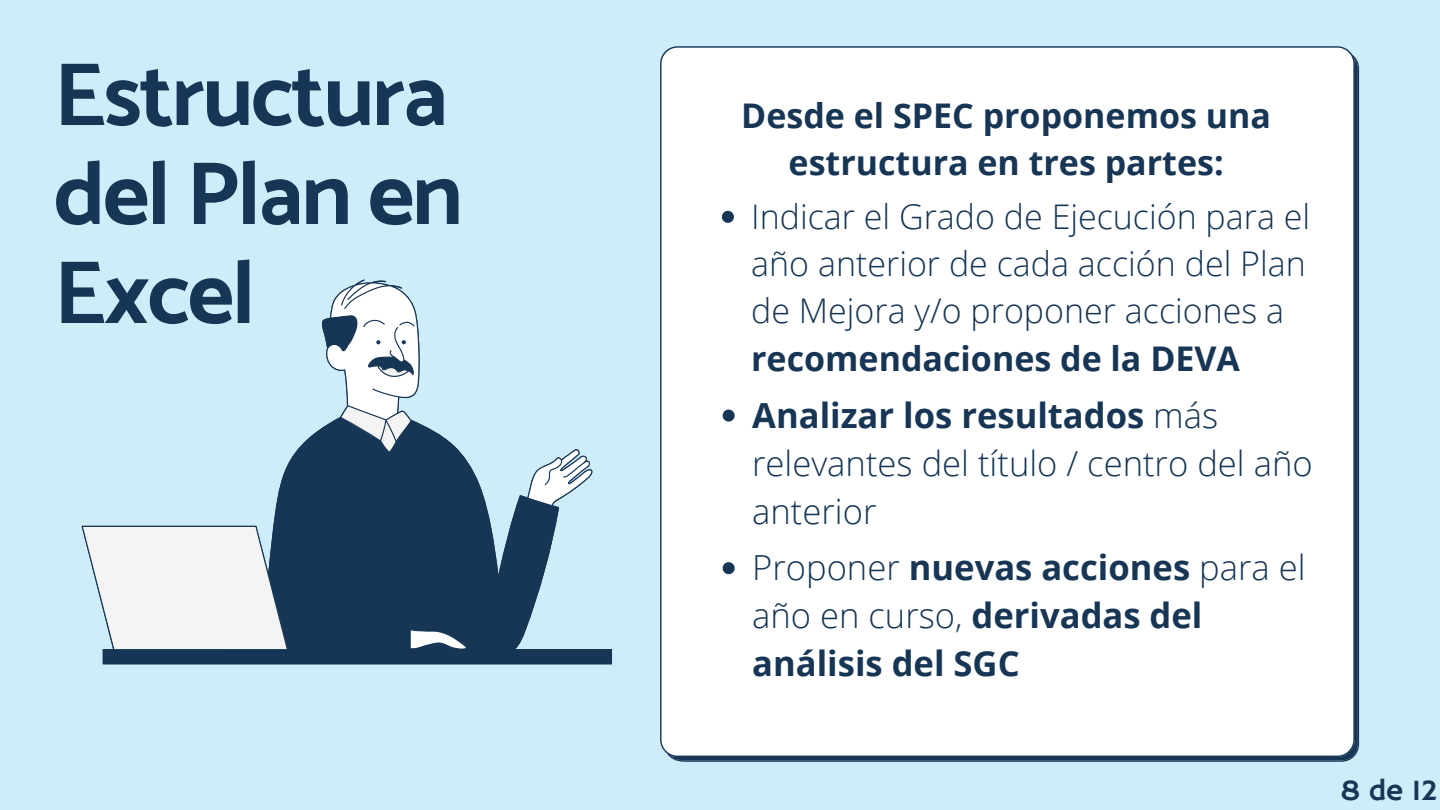
<style>
.page{position:relative;width:1440px;height:810px;background:#cfecfa}
.page>*{position:absolute;margin:0;border:0;box-sizing:border-box;transform-origin:0 0}
.t1{font:700 90px/99px "Catamaran";letter-spacing:-.025em;color:#173554}
.t2{font:700 34.6px/48px "Open Sans";color:#173554}
.t3{font:300 34.6px/48px "Open Sans";color:#173554}
.t4{font:300 34px/47.2px "Open Sans";color:#173554}
.t5{font:700 34px/47.2px "Open Sans";color:#173554;text-align:center}
.t6{font:30px "Hammersmith One";color:#173554}
.s1{font-weight:700}
.s2{font-weight:300}
</style>
<div class="page">
<svg style="left:82px;top:280px;width:530px;height:384px"></svg>
<svg style="left:322px;top:316px;width:92px;height:61px;background:#b8c3cd"></svg>
<div style="left:660px;top:46px;width:699px;height:716px;background:#fff"></div>
<svg style="left:722px;top:211px;width:12px;height:12px"></svg>
<svg style="left:723px;top:410px;width:12px;height:12px"></svg>
<svg style="left:723px;top:562px;width:12px;height:12px"></svg>
<p class="t1" style="left:54px;top:44px;width:411px">Estructura del Plan en<br>Excel</p>
<p class="t5" style="left:741px;top:91px;width:531px">Desde el SPEC proponemos una estructura en tres partes:</p>
<p class="t4" style="left:751px;top:192px;width:561px">Indicar el Grado de Ejecución para el año anterior de cada acción del Plan de Mejora y/o proponer acciones a <span class="s1">recomendaciones de la DEVA</span></p>
<p class="t3" style="left:752px;top:390px;width:562px"><span class="s1">Analizar los resultados</span> más relevantes del título / centro del año anterior</p>
<p class="t2" style="left:752px;top:543px;width:555px"><span class="s2">Proponer</span> nuevas acciones <span class="s2">para el año en curso,</span> derivadas del análisis del SGC</p>
<p class="t6" style="left:1340px;top:773px;width:99px">8 de 12</p>
</div>
